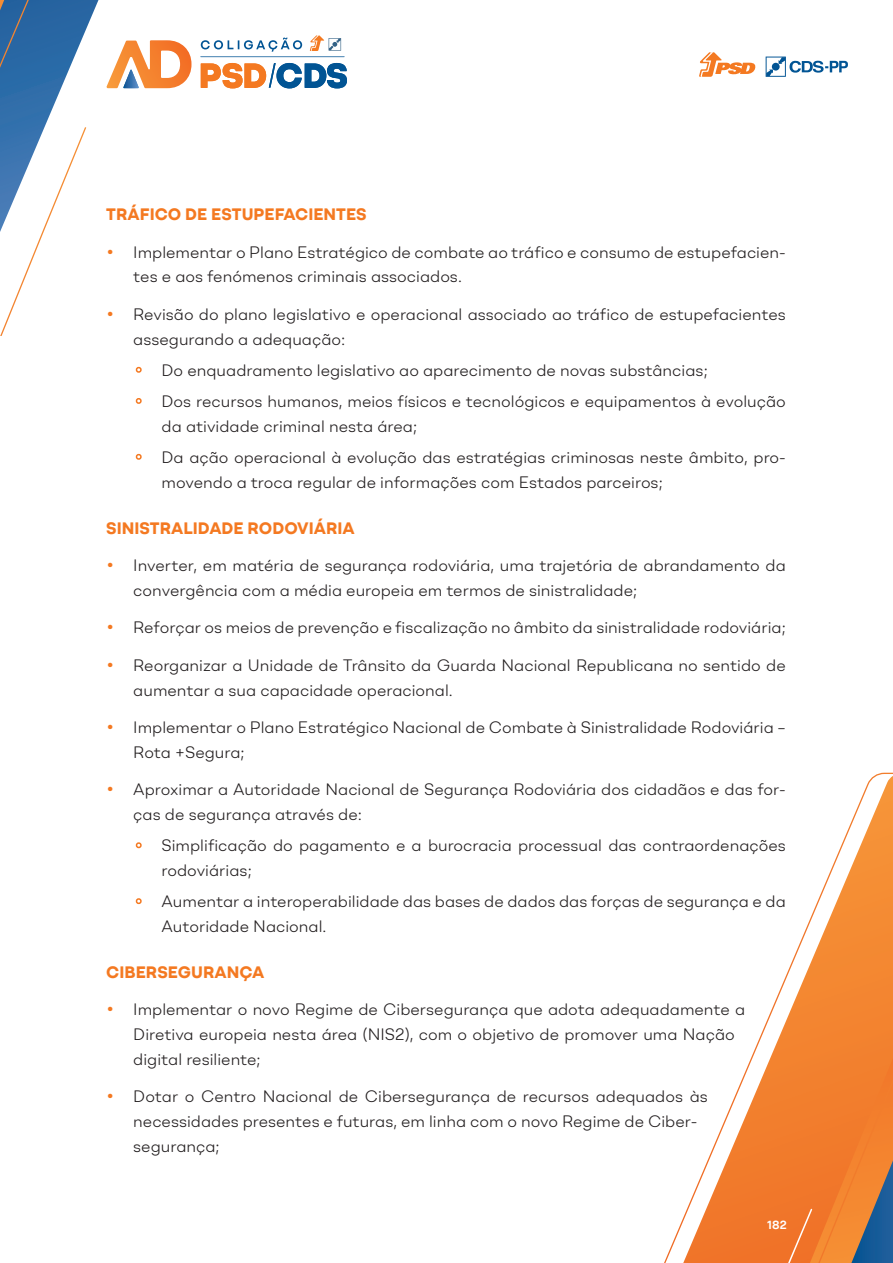
<style>
.page{position:relative;width:893px;height:1263px;background:#fff}
.page>*{position:absolute;margin:0;border:0;box-sizing:border-box;transform-origin:0 0}
.Topics{font:300 16.5px/24.8px "BR Omny";color:#231f20}
.t1{font:700 16.5px "BR Omny";color:#f47921}
.t2{font:600 12px "BR Omny";color:#fff}
.s1{color:#f47921}
</style>
<div class="page">
<svg style="left:699px;top:52px;width:57px;height:25px"></svg>
<svg style="left:766px;top:57px;width:82px;height:20px"></svg>
<svg style="left:0;top:0;width:149px;height:335px"></svg>
<svg style="left:707px;top:772px;width:186px;height:491px"></svg>
<svg style="left:664px;top:1162px;width:43px;height:101px"></svg>
<svg style="left:200px;top:35px;width:145px;height:22px"></svg>
<svg style="left:201px;top:63px;width:146px;height:25px"></svg>
<svg style="left:106px;top:40px;width:85px;height:48px"></svg>
<svg style="left:785px;top:1026px;width:108px;height:237px;background:#e27c35"></svg>
<p class="t1" style="left:106px;top:203px;width:262px">TRÁFICO DE ESTUPEFACIENTES</p>
<p class="Topics" style="left:133px;top:239px;width:654px;text-indent:-27px"><span class="s1">•</span> Implementar o Plano Estratégico de combate ao tráfico e consumo de estupefacien&shy;tes e aos fenómenos criminais associados.</p>
<p class="Topics" style="left:133px;top:301px;width:654px;text-indent:-27px"><span class="s1">•</span> Revisão do plano legislativo e operacional associado ao tráfico de estupefacientes assegurando a adequação:</p>
<p class="Topics" style="left:135px;top:357px;width:575px"><span class="s1">•</span> Do enquadramento legislativo ao aparecimento de novas substâncias;</p>
<p class="Topics" style="left:162px;top:388px;width:626px;text-indent:-27px"><span class="s1">•</span> Dos recursos humanos, meios físicos e tecnológicos e equipamentos à evolução da atividade criminal nesta área;</p>
<p class="Topics" style="left:162px;top:444px;width:626px;text-indent:-27px"><span class="s1">•</span> Da ação operacional à evolução das estratégias criminosas neste âmbito, pro&shy;movendo a troca regular de informações com Estados parceiros;</p>
<p class="t1" style="left:106px;top:517px;width:250px">SINISTRALIDADE RODOVIÁRIA</p>
<p class="Topics" style="left:133px;top:553px;width:654px;text-indent:-27px"><span class="s1">•</span> Inverter, em matéria de segurança rodoviária, uma trajetória de abrandamento da convergência com a média europeia em termos de sinistralidade;</p>
<p class="Topics" style="left:106px;top:615px;width:681px"><span class="s1">•</span> Reforçar os meios de prevenção e fiscalização no âmbito da sinistralidade rodoviária;</p>
<p class="Topics" style="left:133px;top:652px;width:654px;text-indent:-27px"><span class="s1">•</span> Reorganizar a Unidade de Trânsito da Guarda Nacional Republicana no sentido de aumentar a sua capacidade operacional.</p>
<p class="Topics" style="left:133px;top:715px;width:654px;text-indent:-27px"><span class="s1">•</span> Implementar o Plano Estratégico Nacional de Combate à Sinistralidade Rodoviária –<br>Rota +Segura;</p>
<p class="Topics" style="left:133px;top:777px;width:654px;text-indent:-27px"><span class="s1">•</span> Aproximar a Autoridade Nacional de Segurança Rodoviária dos cidadãos e das for&shy;ças de segurança através de:</p>
<p class="Topics" style="left:162px;top:833px;width:626px;text-indent:-27px"><span class="s1">•</span> Simplificação do pagamento e a burocracia processual das contraordenações rodoviárias;</p>
<p class="Topics" style="left:162px;top:889px;width:626px;text-indent:-27px"><span class="s1">•</span> Aumentar a interoperabilidade das bases de dados das forças de segurança e da<br>Autoridade Nacional.</p>
<p class="t1" style="left:106px;top:961px;width:160px">CIBERSEGURANÇA</p>
<p class="Topics" style="left:133px;top:997px;width:613px;text-indent:-27px"><span class="s1">•</span> Implementar o novo Regime de Cibersegurança que adota adequadamente a<br>Diretiva europeia nesta área (NIS2), com o objetivo de promover uma Nação digital resiliente;</p>
<p class="Topics" style="left:133px;top:1084px;width:576px;text-indent:-27px"><span class="s1">•</span> Dotar o Centro Nacional de Cibersegurança de recursos adequados às necessidades presentes e futuras, em linha com o novo Regime de Ciber&shy;segurança;</p>
<p class="t2" style="left:767px;top:1217px;width:21px">182</p>
</div>
